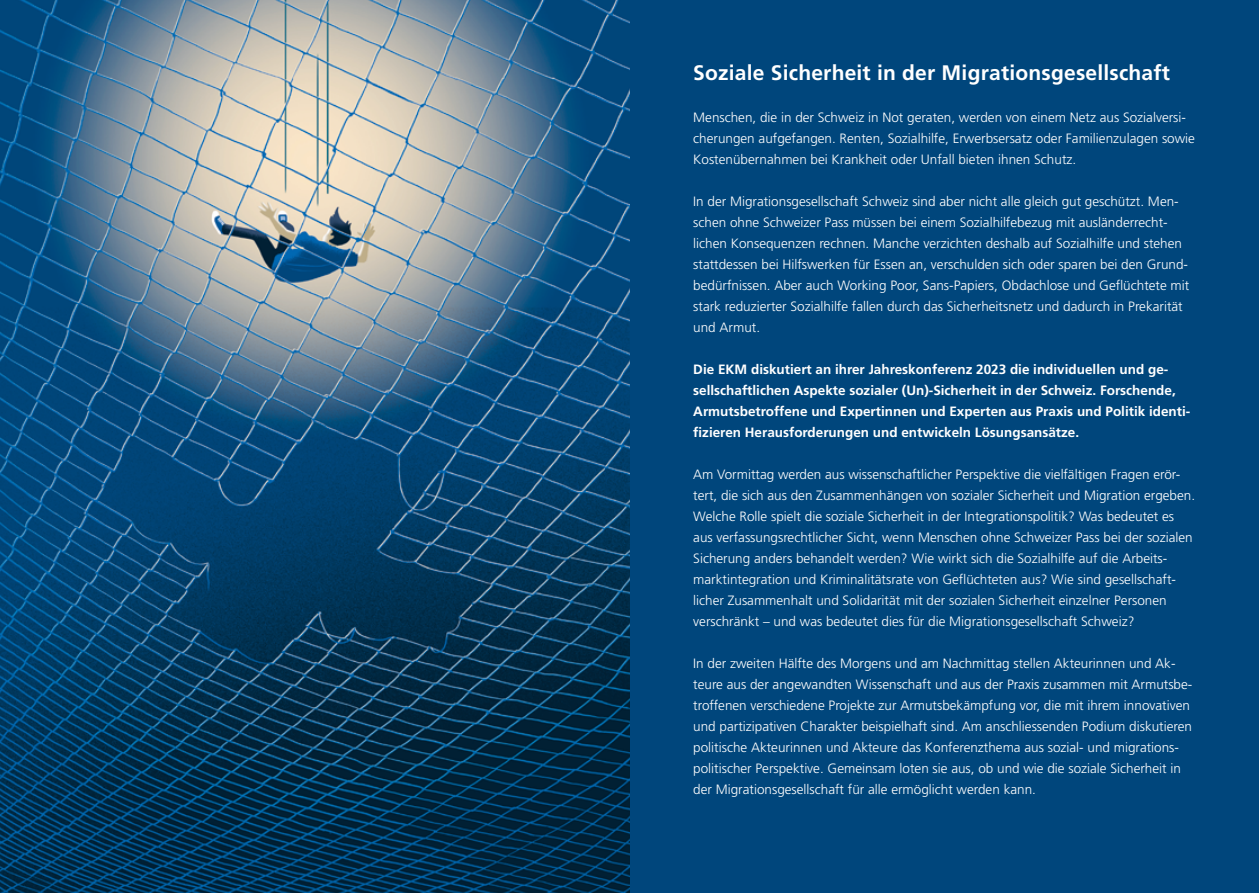
<style>
.page{position:relative;width:1259px;height:893px;background:#fff}
.page>*{position:absolute;margin:0;border:0;box-sizing:border-box;transform-origin:0 0}
.t1{font:700 21px "Frutiger LT Pro";letter-spacing:.01em;color:#fff}
.t2{font:300 13.5px/21px "Frutiger LT Pro";color:#fff}
.t3{font:700 13.5px/21px "Frutiger LT Pro";color:#fff}
</style>
<div class="page">
<div style="left:629px;top:0;width:630px;height:893px;background:#00467c"></div>
<img style="left:0;top:0;width:629px;height:893px">
<p class="t1" style="left:693px;top:60px;width:478px">Soziale Sicherheit in der Migrationsgesellschaft</p>
<p class="t2" style="left:693px;top:106px;width:503px">Menschen, die in der Schweiz in Not geraten, werden von einem Netz aus Sozialversi&shy;cherungen aufgefangen. Renten, Sozialhilfe, Erwerbsersatz oder Familienzulagen sowie<br>Kostenübernahmen bei Krankheit oder Unfall bieten ihnen Schutz.</p>
<p class="t2" style="left:693px;top:190px;width:497px">In der Migrationsgesellschaft Schweiz sind aber nicht alle gleich gut geschützt. Men&shy;schen ohne Schweizer Pass müssen bei einem Sozialhilfebezug mit ausländerrecht&shy;lichen Konsequenzen rechnen. Manche verzichten deshalb auf Sozialhilfe und stehen stattdessen bei Hilfswerken für Essen an, verschulden sich oder sparen bei den Grund&shy;bedürfnissen. Aber auch Working Poor, Sans-Papiers, Obdachlose und Geflüchtete mit stark reduzierter Sozialhilfe fallen durch das Sicherheitsnetz und dadurch in Prekarität und Armut.</p>
<p class="t3" style="left:693px;top:358px;width:498px">Die EKM diskutiert an ihrer Jahreskonferenz 2023 die individuellen und ge&shy;sellschaftlichen Aspekte sozialer (Un)-Sicherheit in der Schweiz. Forschende, Armutsbetroffene und Expertinnen und Experten aus Praxis und Politik identi&shy;fizieren Herausforderungen und entwickeln Lösungsansätze.</p>
<p class="t2" style="left:693px;top:463px;width:503px">Am Vormittag werden aus wissenschaftlicher Perspektive die vielfältigen Fragen erör&shy;tert, die sich aus den Zusammenhängen von sozialer Sicherheit und Migration ergeben.<br>Welche Rolle spielt die soziale Sicherheit in der Integrationspolitik? Was bedeutet es aus verfassungsrechtlicher Sicht, wenn Menschen ohne Schweizer Pass bei der sozialen Sicherung anders behandelt werden? Wie wirkt sich die Sozialhilfe auf die Arbeits&shy;marktintegration und Kriminalitätsrate von Geflüchteten aus? Wie sind gesellschaft&shy;licher Zusammenhalt und Solidarität mit der sozialen Sicherheit einzelner Personen verschränkt – und was bedeutet dies für die Migrationsgesellschaft Schweiz?</p>
<p class="t2" style="left:693px;top:652px;width:500px">In der zweiten Hälfte des Morgens und am Nachmittag stellen Akteurinnen und Ak&shy;teure aus der angewandten Wissenschaft und aus der Praxis zusammen mit Armutsbe&shy;troffenen verschiedene Projekte zur Armutsbekämpfung vor, die mit ihrem innovativen und partizipativen Charakter beispielhaft sind. Am anschliessenden Podium diskutieren politische Akteurinnen und Akteure das Konferenzthema aus sozial- und migrations&shy;politischer Perspektive. Gemeinsam loten sie aus, ob und wie die soziale Sicherheit in der Migrationsgesellschaft für alle ermöglicht werden kann.</p>
</div>
